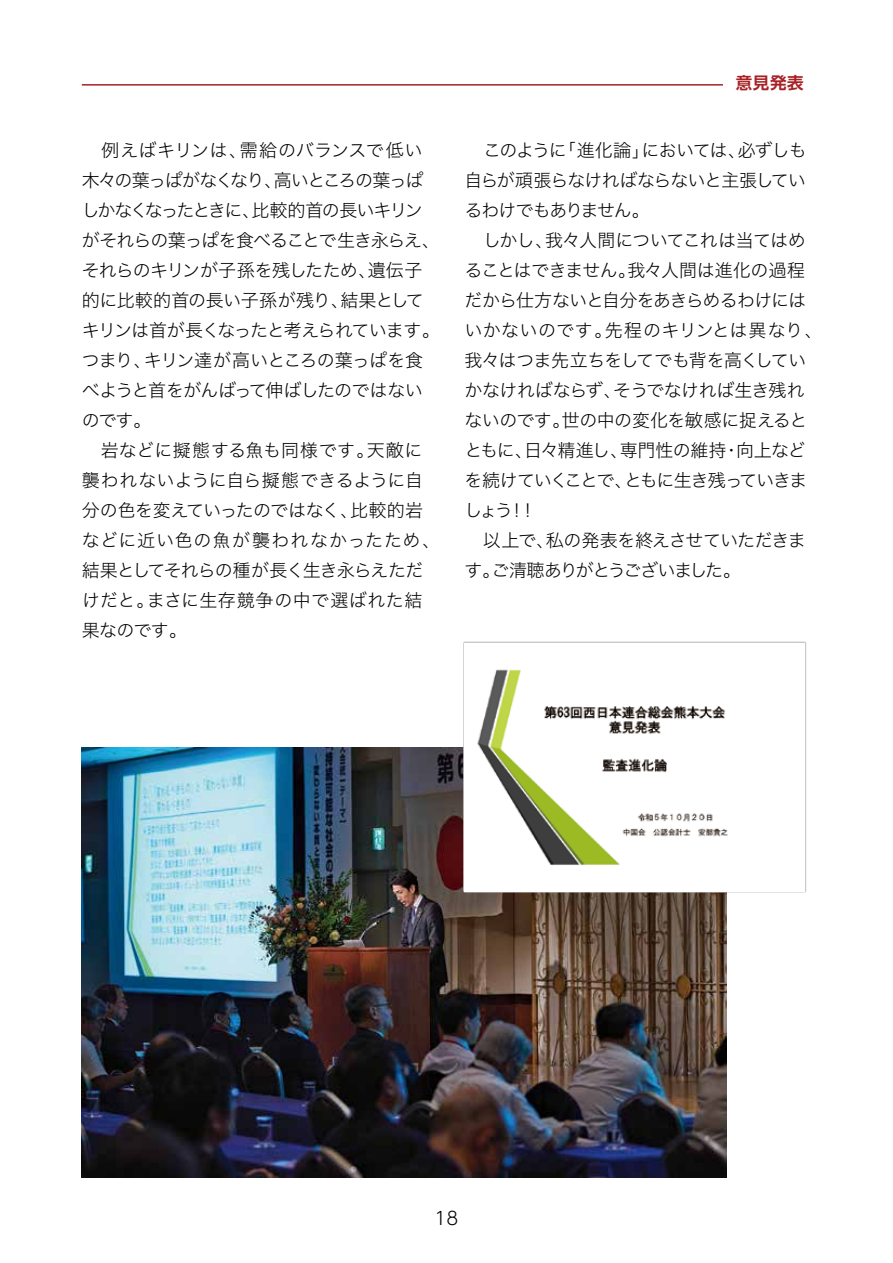
<style>
.page{position:relative;width:893px;height:1263px;background:#fff}
.page>*{position:absolute;margin:0;border:0;box-sizing:border-box;transform-origin:0 0}
.t1{font:18px/30px "Hira Kaku Pro N W2";letter-spacing:-.04em;color:#000}
.t2{font:18px/30px "Hira Kaku Pro N W2";letter-spacing:.005em;color:#000}
.t3{font:300 18px "UD Shin Go NT Pro";color:#000}
.t4{font:700 16.5px "UD Shin Go NT Pro De";color:#a72126}
</style>
<div class="page">
<hr style="left:82px;top:84px;width:641px;height:2px;background:#a72126">
<img style="left:82px;top:748px;width:645px;height:430px">
<div style="left:463px;top:641px;width:343px;height:251px;border:3px solid #c9caca"></div>
<img style="left:465px;top:643px;width:340px;height:248px">
<p class="t1" style="left:82px;top:134px;width:360px">　例えばキリンは、需給のバランスで低い木々の葉っぱがなくなり、高いところの葉っぱしかなくなったときに、比較的首の長いキリンがそれらの葉っぱを食べることで生き永らえ、それらのキリンが子孫を残したため、遺伝子的に比較的首の長い子孫が残り、結果としてキリンは首が長くなったと考えられています。つまり、キリン達が高いところの葉っぱを食べようと首をがんばって伸ばしたのではないのです。</p>
<p class="t2" style="left:82px;top:434px;width:360px;text-indent:19px">岩などに擬態する魚も同様です。天敵に襲われないように自ら擬態できるように自分の色を変えていったのではなく、比較的岩などに近い色の魚が襲われなかったため、結果としてそれらの種が長く生き永らえただけだと。まさに生存競争の中で選ばれた結果なのです。</p>
<p class="t4" style="left:736px;top:69px;width:69px">意見発表</p>
<p class="t1" style="left:464px;top:134px;width:360px">　このように「進化論」においては、必ずしも自らが頑張らなければならないと主張しているわけでもありません。<br>　しかし、我々人間についてこれは当てはめることはできません。我々人間は進化の過程だから仕方ないと自分をあきらめるわけにはいかないのです。先程のキリンとは異なり、我々はつま先立ちをしてでも背を高くしていかなければならず、そうでなければ生き残れないのです。世の中の変化を敏感に捉えるとともに、日々精進し、専門性の維持・向上などを続けていくことで、ともに生き残っていきましょう！！<br>　以上で、私の発表を終えさせていただきます。ご清聴ありがとうございました。</p>
<p class="t3" style="left:435px;top:1203px;width:25px">18</p>
</div>
